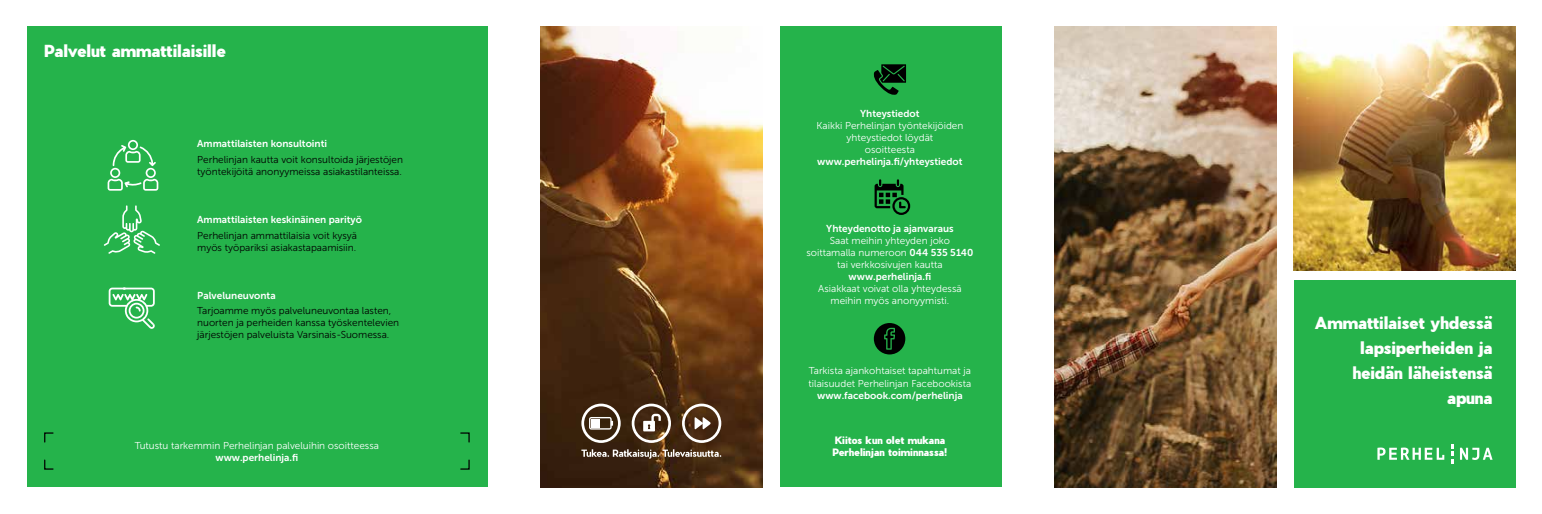
<style>
.page{position:relative;width:1542px;height:514px;background:#fff}
.page>*{position:absolute;margin:0;border:0;box-sizing:border-box;transform-origin:0 0}
.t1{font:900 16.25px/25px "Pier Sans";color:#fff;text-align:right}
.t2{font:10px/12px "Museo Sans 300";color:#fff;text-align:center}
.t3{font:10px/12px "Museo Sans 300";color:#000}
.t4{font:10px "Museo Sans 700";color:#fff}
.t5{font:900 10px/12px "Pier Sans";color:#fff}
.s1{font-family:"Museo Sans 700"}
</style>
<div class="page">
<div style="left:1293px;top:280px;width:222px;height:207px;background:#25b34b"></div>
<div style="left:780px;top:27px;width:221px;height:460px;background:#25b34b"></div>
<svg style="left:1377px;top:444px;width:115px;height:19px"></svg>
<img style="left:1054px;top:27px;width:222px;height:460px">
<img style="left:1293px;top:27px;width:222px;height:243px">
<img style="left:540px;top:27px;width:222px;height:460px">
<svg style="left:581px;top:403px;width:39px;height:40px"></svg>
<svg style="left:631px;top:403px;width:40px;height:40px"></svg>
<svg style="left:682px;top:403px;width:39px;height:40px"></svg>
<svg style="left:581px;top:449px;width:140px;height:9px"></svg>
<svg style="left:874px;top:179px;width:36px;height:36px"></svg>
<svg style="left:873px;top:64px;width:33px;height:31px"></svg>
<div style="left:873px;top:323px;width:32px;height:31px;background:#000;border-radius:50%"></div>
<svg style="left:884px;top:328px;width:11px;height:22px"></svg>
<div style="left:27px;top:27px;width:460px;height:460px;background:#25b34b"></div>
<svg style="left:104px;top:205px;width:56px;height:49px"></svg>
<svg style="left:109px;top:288px;width:46px;height:41px"></svg>
<svg style="left:108px;top:140px;width:50px;height:51px"></svg>
<svg style="left:460px;top:432px;width:10px;height:11px"></svg>
<svg style="left:460px;top:459px;width:10px;height:11px"></svg>
<svg style="left:44px;top:432px;width:10px;height:11px"></svg>
<svg style="left:44px;top:459px;width:10px;height:11px"></svg>
<h1 class="t1" style="left:44px;top:38px;width:183px">Palvelut ammattilaisille</h1>
<p class="t4" style="left:197px;top:138px;width:131px">Ammattilaisten konsultointi</p>
<p class="t3" style="left:197px;top:154px;width:207px">Perhelinjan kautta voit konsultoida järjestöjen työntekijöitä anonyymeissa asiakastilanteissa.</p>
<p class="t4" style="left:197px;top:214px;width:166px">Ammattilaisten keskinäinen parityö</p>
<p class="t3" style="left:197px;top:229px;width:161px">Perhelinjan ammattilaisia voit kysyä myös työpariksi asiakastapaamisiin.</p>
<p class="t4" style="left:197px;top:289px;width:80px">Palveluneuvonta</p>
<p class="t3" style="left:197px;top:305px;width:203px">Tarjoamme myös palveluneuvontaa lasten, nuorten ja perheiden kanssa työskentelevien järjestöjen palveluista Varsinais-Suomessa.</p>
<p class="t2" style="left:135px;top:439px;width:246px">Tutustu tarkemmin Perhelinjan palveluihin osoitteessa</p>
<p class="t4" style="left:215px;top:452px;width:84px">www.perhelinja.fi</p>
<p class="t4" style="left:860px;top:108px;width:61px">Yhteystiedot</p>
<p class="t2" style="left:816px;top:120px;width:148px">Kaikki Perhelinjan työntekijöiden yhteystiedot löydät<br>osoitteesta</p>
<p class="t4" style="left:817px;top:156px;width:147px">www.perhelinja.fi/yhteystiedot</p>
<p class="t4" style="left:826px;top:223px;width:129px">Yhteydenotto ja ajanvaraus</p>
<p class="t2" style="left:806px;top:235px;width:168px">Saat meihin yhteyden joko soittamalla numeroon <span class="s1">044 535 5140 </span>tai verkkosivujen kautta</p>
<p class="t4" style="left:848px;top:271px;width:84px">www.perhelinja.fi</p>
<p class="t2" style="left:818px;top:283px;width:145px">Asiakkaat voivat olla yhteydessä meihin myös anonyymisti.</p>
<p class="t2" style="left:808px;top:364px;width:164px;line-height:12.5px;text-align:left">Tarkista ajankohtaiset tapahtumat ja tilaisuudet Perhelinjan Facebookista</p>
<p class="t4" style="left:817px;top:390px;width:147px">www.facebook.com/perhelinja</p>
<p class="t5" style="left:832px;top:434px;width:116px">Kiitos kun olet mukana<br>Perhelinjan toiminnassa!</p>
<h1 class="t1" style="left:1314px;top:310px;width:179px">Ammattilaiset yhdessä lapsiperheiden ja heidän läheistensä apuna</h1>
</div>
